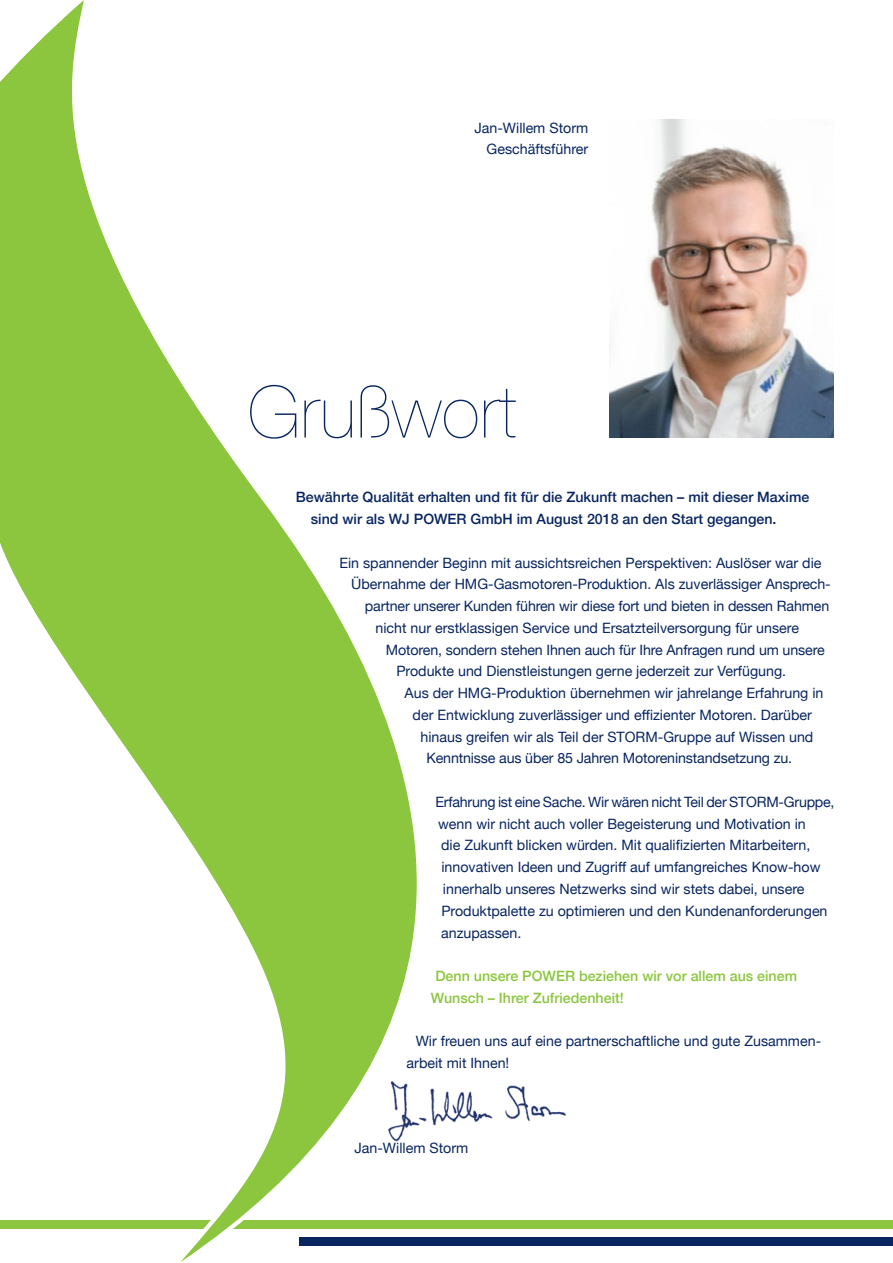
<style>
.page{position:relative;width:893px;height:1263px;background:#fff}
.page>*{position:absolute;margin:0;border:0;box-sizing:border-box;transform-origin:0 0}
.t1{font:200 72px "Helvetica Neue";letter-spacing:.01em;color:#082561}
.t2{font:14.25px/21.8px "Helvetica Neue";color:#082561}
.t3{font:500 14.25px/21.8px "Helvetica Neue";color:#082561}
.t4{font:500 14.25px/21.8px "Helvetica Neue";color:#8bc63e}
</style>
<div class="page">
<img style="left:441px;top:1085px;width:125px;height:38px">
<img style="left:609px;top:119px;width:224px;height:318px">
<div style="left:0;top:1220px;width:893px;height:9px;background:#8bc63e"></div>
<div style="left:299px;top:1237px;width:594px;height:9px;background:#082561"></div>
<svg style="left:0;top:0;width:441px;height:1262px"></svg>
<p class="t2" style="left:474px;top:117px;width:115px">Jan-Willem Storm</p>
<p class="t2" style="left:487px;top:139px;width:103px">Geschäftsführer</p>
<p class="t1" style="left:248px;top:356px;width:270px">Grußwort</p>
<p class="t3" style="left:311px;top:485px;width:500px;text-indent:-15px">Bewährte Qualität erhalten und fit für die Zukunft machen – mit dieser Maxime sind wir als WJ POWER GmbH im August 2018 an den Start gegangen.</p>
<p class="t2" style="left:339px;top:553px;width:484px">Ein spannender Beginn mit aussichtsreichen Perspektiven: Auslöser war die</p>
<p class="t2" style="left:351px;top:574px;width:481px">Übernahme der HMG-Gasmotoren-Produktion. Als zuverlässiger Ansprech-</p>
<p class="t2" style="left:365px;top:596px;width:466px">partner unserer Kunden führen wir diese fort und bieten in dessen Rahmen</p>
<p class="t2" style="left:376px;top:618px;width:425px">nicht nur erstklassigen Service und Ersatzteilversorgung für unsere</p>
<p class="t2" style="left:386px;top:640px;width:440px">Motoren, sondern stehen Ihnen auch für Ihre Anfragen rund um unsere</p>
<p class="t2" style="left:396px;top:661px;width:391px">Produkte und Dienstleistungen gerne jederzeit zur Verfügung.</p>
<p class="t2" style="left:405px;top:683px;width:420px">Aus der HMG-Produktion übernehmen wir jahrelange Erfahrung in</p>
<p class="t2" style="left:413px;top:705px;width:401px">der Entwicklung zuverlässiger und effizienter Motoren. Darüber</p>
<p class="t2" style="left:421px;top:727px;width:394px">hinaus greifen wir als Teil der STORM-Gruppe auf Wissen und</p>
<p class="t2" style="left:426px;top:748px;width:367px">Kenntnisse aus über 85 Jahren Motoreninstandsetzung zu.</p>
<p class="t2" style="left:435px;top:792px;width:401px">Erfahrung ist eine Sache. Wir wären nicht Teil der STORM-Gruppe,</p>
<p class="t2" style="left:438px;top:814px;width:391px">wenn wir nicht auch voller Begeisterung und Motivation in die Zukunft blicken würden. Mit qualifizierten Mitarbeitern, innovativen Ideen und Zugriff auf umfangreiches Know-how innerhalb unseres Netzwerks sind wir stets dabei, unsere Produktpalette zu optimieren und den Kundenanforderungen anzupassen.</p>
<p class="t4" style="left:431px;top:964px;width:368px;text-indent:5px">Denn unsere POWER beziehen wir vor allem aus einem<br>Wunsch – Ihrer Zufriedenheit!</p>
<p class="t2" style="left:407px;top:1031px;width:416px;text-indent:9px">Wir freuen uns auf eine partnerschaftliche und gute Zusammen&shy;arbeit mit Ihnen!</p>
<p class="t2" style="left:354px;top:1138px;width:115px">Jan-Willem Storm</p>
</div>
